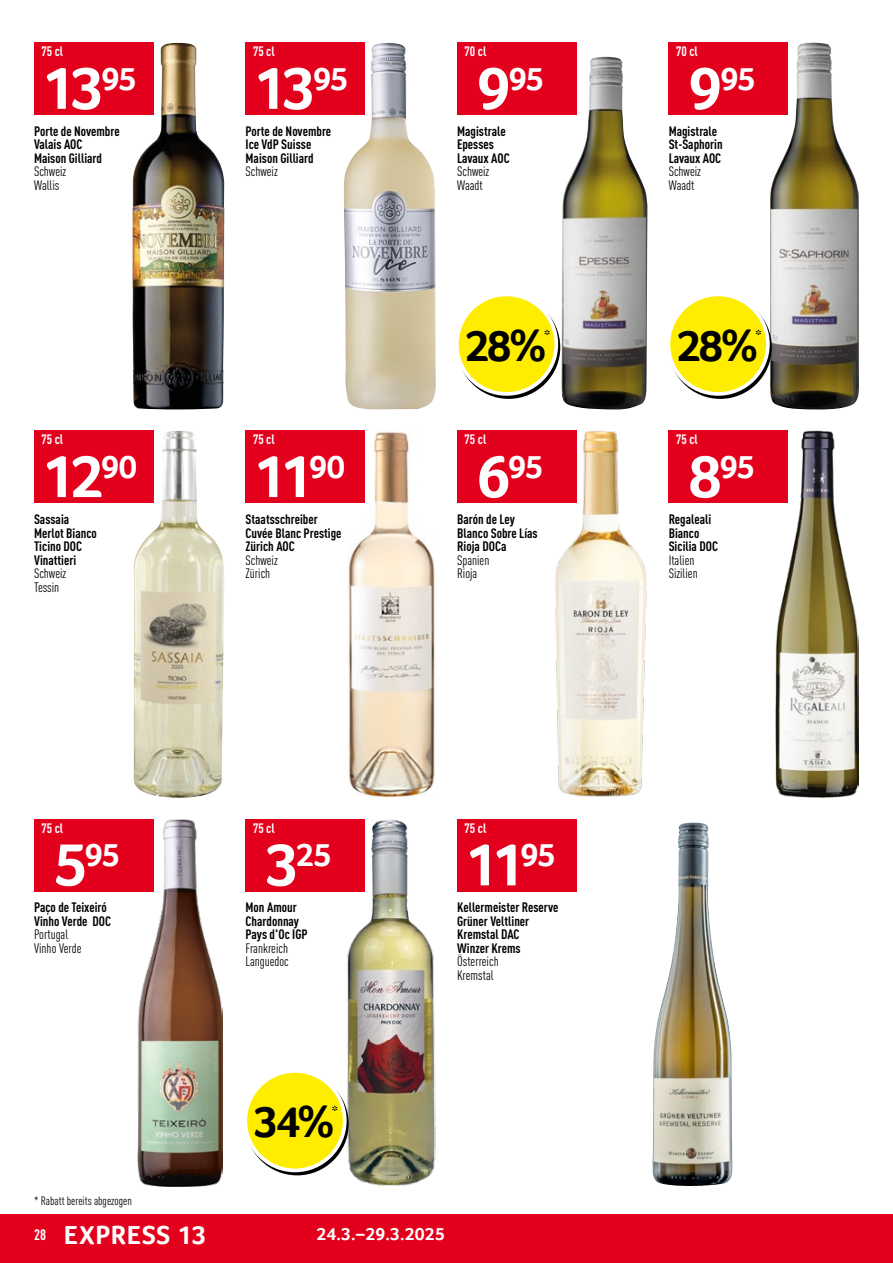
<style>
.page{position:relative;width:893px;height:1263px;background:#fff}
.page>*{position:absolute;margin:0;border:0;box-sizing:border-box;transform-origin:0 0}
.t1{font:700 61.5px "Transgourmet";letter-spacing:-.09em;color:#fff}
.t2{font:700 45px "Transgourmet";color:#000}
.t3{font:700 33.3px "Transgourmet";letter-spacing:-.035em;color:#fff}
.t4{font:700 26.7px "Transgourmet";letter-spacing:.025em;color:#fff}
.t5{font:700 18px "Transgourmet";letter-spacing:.01em;color:#fff}
.t6{font:700 15px "Transgourmet";color:#000}
.t7{font:700 condensed 13.5px/13.5px "DINOT";color:#000}
.t8{font:condensed 13.5px/13.5px "DINOT";color:#000}
.t9{font:700 condensed 13.5px "DINOT";color:#fff}
.t10{font:condensed 12px "DINOT";color:#000}
.s1{font-size:61.5px}
.s2{font-family:"DINOT";font-stretch:condensed;font-size:15px}
</style>
<div class="page">
<div style="left:0;top:1214px;width:893px;height:49px;background:#e3001d"></div>
<img style="left:132px;top:43px;width:92px;height:366px">
<img style="left:344px;top:43px;width:92px;height:366px">
<img style="left:561px;top:57px;width:86px;height:352px">
<img style="left:770px;top:43px;width:89px;height:366px">
<img style="left:133px;top:431px;width:91px;height:367px">
<img style="left:347px;top:431px;width:88px;height:367px">
<img style="left:555px;top:431px;width:92px;height:366px">
<img style="left:775px;top:431px;width:84px;height:367px">
<img style="left:138px;top:819px;width:85px;height:367px">
<img style="left:345px;top:820px;width:91px;height:366px">
<img style="left:652px;top:822px;width:80px;height:364px">
<div style="left:34px;top:43px;width:119px;height:72px;background:#e3001d"></div>
<div style="left:246px;top:43px;width:119px;height:72px;background:#e3001d"></div>
<div style="left:457px;top:43px;width:119px;height:72px;background:#e3001d"></div>
<div style="left:457px;top:294px;width:99px;height:100px;background:#ffed00;border-radius:50%"></div>
<div style="left:455px;top:293px;width:103px;height:103px;border:4px solid #fff;border-radius:50%"></div>
<div style="left:669px;top:43px;width:119px;height:72px;background:#e3001d"></div>
<div style="left:668px;top:294px;width:100px;height:100px;background:#ffed00;border-radius:50%"></div>
<div style="left:666px;top:293px;width:104px;height:103px;border:4px solid #fff;border-radius:50%"></div>
<div style="left:34px;top:431px;width:119px;height:72px;background:#e3001d"></div>
<div style="left:246px;top:431px;width:119px;height:72px;background:#e3001d"></div>
<div style="left:457px;top:431px;width:119px;height:72px;background:#e3001d"></div>
<div style="left:669px;top:431px;width:119px;height:72px;background:#e3001d"></div>
<div style="left:34px;top:819px;width:119px;height:72px;background:#e3001d"></div>
<div style="left:246px;top:819px;width:119px;height:72px;background:#e3001d"></div>
<div style="left:245px;top:1071px;width:100px;height:99px;background:#ffed00;border-radius:50%"></div>
<div style="left:243px;top:1069px;width:104px;height:103px;border:4px solid #fff;border-radius:50%"></div>
<div style="left:457px;top:819px;width:119px;height:72px;background:#e3001d"></div>
<p class="t9" style="left:41px;top:43px;width:23px">75 cl</p>
<h1 class="t1" style="left:42px;top:52px;width:97px">13<sup>95</sup></h1>
<p class="t7" style="left:34px;top:124px;width:87px">Porte de Novembre<br>Valais AOC<br>Maison Gilliard</p>
<p class="t8" style="left:34px;top:165px;width:34px">Schweiz<br>Wallis</p>
<p class="t9" style="left:41px;top:431px;width:23px">75 cl</p>
<h1 class="t1" style="left:42px;top:440px;width:97px">12<sup>90</sup></h1>
<p class="t7" style="left:34px;top:512px;width:64px">Sassaia<br>Merlot Bianco<br>Ticino DOC<br>Vinattieri</p>
<p class="t8" style="left:34px;top:566px;width:34px">Schweiz<br>Tessin</p>
<p class="t9" style="left:253px;top:43px;width:23px">75 cl</p>
<h1 class="t1" style="left:253px;top:52px;width:97px">13<sup>95</sup></h1>
<p class="t7" style="left:246px;top:124px;width:87px">Porte de Novembre<br>Ice VdP Suisse<br>Maison Gilliard</p>
<p class="t8" style="left:246px;top:165px;width:34px">Schweiz</p>
<p class="t9" style="left:253px;top:431px;width:23px">75 cl</p>
<h1 class="t1" style="left:253px;top:440px;width:93px">11<sup>90</sup></h1>
<p class="t7" style="left:246px;top:512px;width:97px">Staatsschreiber<br>Cuvée Blanc Prestige<br>Zürich AOC</p>
<p class="t8" style="left:246px;top:553px;width:34px">Schweiz<br>Zürich</p>
<p class="t9" style="left:465px;top:43px;width:23px">70 cl</p>
<h3 class="t3" style="left:477px;top:59px;width:69px"><span class="s1">9</span>95</h3>
<p class="t7" style="left:457px;top:124px;width:54px">Magistrale<br>Epesses<br>Lavaux AOC</p>
<p class="t8" style="left:457px;top:165px;width:34px">Schweiz<br>Waadt</p>
<h2 class="t2" style="left:465px;top:319px;width:83px">28%</h2>
<p class="t6" style="left:544px;top:326px;width:8px">*</p>
<p class="t9" style="left:465px;top:431px;width:23px">75 cl</p>
<h3 class="t3" style="left:477px;top:447px;width:68px"><span class="s1">6</span>95</h3>
<p class="t7" style="left:457px;top:512px;width:82px">Barón de Ley<br>Blanco Sobre Lías<br>Rioja DOCa</p>
<p class="t8" style="left:457px;top:553px;width:34px">Spanien<br>Rioja</p>
<p class="t9" style="left:41px;top:819px;width:23px">75 cl</p>
<h3 class="t3" style="left:54px;top:835px;width:68px"><span class="s1">5</span>95</h3>
<p class="t7" style="left:34px;top:900px;width:79px">Paço de Teixeiró<br>Vinho Verde DOC</p>
<p class="t8" style="left:34px;top:928px;width:49px">Portugal<br>Vinho Verde</p>
<p class="t9" style="left:253px;top:819px;width:23px">75 cl</p>
<h3 class="t3" style="left:265px;top:835px;width:68px"><span class="s1">3</span>25</h3>
<p class="t7" style="left:246px;top:900px;width:64px">Mon Amour<br>Chardonnay<br>Pays d'Oc IGP</p>
<p class="t8" style="left:246px;top:941px;width:45px">Frankreich<br>Languedoc</p>
<p class="t9" style="left:465px;top:819px;width:23px">75 cl</p>
<h1 class="t1" style="left:465px;top:828px;width:93px">11<sup>95</sup></h1>
<p class="t7" style="left:457px;top:900px;width:103px">Kellermeister Reserve<br>Grüner Veltliner<br>Kremstal DAC<br>Winzer Krems</p>
<p class="t8" style="left:457px;top:955px;width:43px">Österreich<br>Kremstal</p>
<p class="t10" style="left:34px;top:1194px;width:99px">* Rabatt bereits abgezogen</p>
<h2 class="t2" style="left:254px;top:1095px;width:82px">34%</h2>
<p class="t6" style="left:332px;top:1102px;width:8px">*</p>
<h3 class="t4" style="left:34px;top:1220px;width:174px"><span class="s2">28</span> EXPRESS 13</h3>
<h3 class="t5" style="left:316px;top:1224px;width:130px">24.3.–29.3.2025</h3>
<p class="t9" style="left:676px;top:43px;width:23px">70 cl</p>
<h3 class="t3" style="left:688px;top:59px;width:69px"><span class="s1">9</span>95</h3>
<p class="t7" style="left:669px;top:124px;width:55px">Magistrale<br>St-Saphorin<br>Lavaux AOC</p>
<p class="t8" style="left:669px;top:165px;width:34px">Schweiz<br>Waadt</p>
<h2 class="t2" style="left:676px;top:319px;width:83px">28%</h2>
<p class="t6" style="left:756px;top:326px;width:8px">*</p>
<p class="t9" style="left:676px;top:431px;width:23px">75 cl</p>
<h3 class="t3" style="left:688px;top:447px;width:68px"><span class="s1">8</span>95</h3>
<p class="t7" style="left:669px;top:512px;width:51px">Regaleali<br>Bianco<br>Sicilia DOC</p>
<p class="t8" style="left:669px;top:553px;width:31px">Italien<br>Sizilien</p>
</div>
